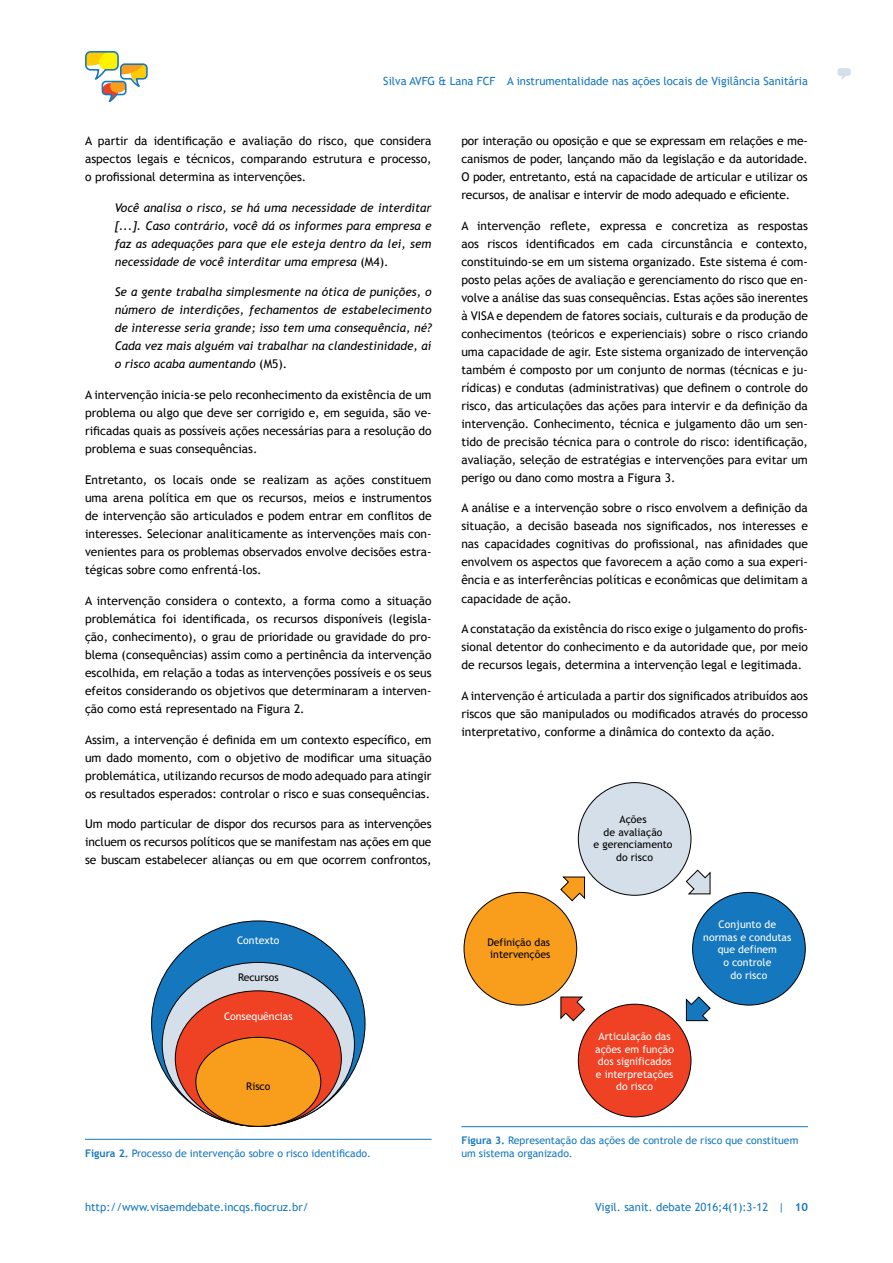
<style>
.page{position:relative;width:893px;height:1263px;background:#fff}
.page>*{position:absolute;margin:0;border:0;box-sizing:border-box;transform-origin:0 0}
.t1{font:12px/18px "Trebuchet MS";color:#000;text-align:justify}
.t2{font:italic 12px/18px "Trebuchet MS";color:#000;text-align:justify}
.t3{font:11.25px "Trebuchet MS";color:#1578be}
.t4{font:10.5px/12.6px "Trebuchet MS";color:#fff;text-align:center}
.t5{font:10.5px/12.6px "Trebuchet MS";color:#1578be}
.t6{font:10.5px/12.6px "Trebuchet MS";color:#000;text-align:center}
.s1{font-style:normal}
.s2{font-weight:700}
</style>
<div class="page">
<svg style="left:85px;top:51px;width:63px;height:51px"></svg>
<svg style="left:837px;top:68px;width:14px;height:11px"></svg>
<hr style="left:461px;top:1126px;width:347px;height:1px;background:#1578be">
<div style="left:578px;top:783px;width:113px;height:112px;background:#d5dfe9;border-radius:50%"></div>
<div style="left:693px;top:892px;width:112px;height:113px;background:#1578be;border-radius:50%"></div>
<div style="left:464px;top:892px;width:113px;height:113px;background:#f99d1c;border-radius:50%"></div>
<div style="left:578px;top:1004px;width:113px;height:113px;background:#ef4123;border-radius:50%"></div>
<svg style="left:685px;top:869px;width:26px;height:26px"></svg>
<svg style="left:686px;top:996px;width:25px;height:25px"></svg>
<svg style="left:560px;top:996px;width:26px;height:26px"></svg>
<svg style="left:560px;top:876px;width:25px;height:26px"></svg>
<hr style="left:85px;top:1139px;width:347px;height:1px;background:#1578be">
<div style="left:152px;top:921px;width:213px;height:205px;background:#1578be;border-radius:50%"></div>
<div style="left:162px;top:962px;width:192px;height:164px;background:#d5dfe9;border-radius:50%"></div>
<div style="left:175px;top:991px;width:166px;height:135px;background:#ef4123;border-radius:50%"></div>
<div style="left:196px;top:1037px;width:125px;height:89px;background:#f99d1c;border-radius:50%"></div>
<p class="t3" style="left:383px;top:74px;width:426px">Silva AVFG &amp; Lana FCF A instrumentalidade nas ações locais de Vigilância Sanitária</p>
<p class="t1" style="left:85px;top:132px;width:348px">A partir da identificação e avaliação do risco, que considera aspectos legais e técnicos, comparando estrutura e processo, o profissional determina as intervenções.</p>
<p class="t2" style="left:115px;top:199px;width:318px">Você analisa o risco, se há uma necessidade de interditar [...]. Caso contrário, você dá os informes para empresa e faz as adequações para que ele esteja dentro da lei, sem necessidade de você interditar uma empresa <span class="s1">(M4).</span></p>
<p class="t2" style="left:115px;top:283px;width:318px">Se a gente trabalha simplesmente na ótica de punições, o número de interdições, fechamentos de estabelecimento de interesse seria grande; isso tem uma consequência, né?<br>Cada vez mais alguém vai trabalhar na clandestinidade, aí o risco acaba aumentando <span class="s1">(M5).</span></p>
<p class="t1" style="left:85px;top:386px;width:348px">A intervenção inicia-se pelo reconhecimento da existência de um problema ou algo que deve ser corrigido e, em seguida, são ve&shy;rificadas quais as possíveis ações necessárias para a resolução do problema e suas consequências.</p>
<p class="t1" style="left:85px;top:471px;width:348px">Entretanto, os locais onde se realizam as ações constituem uma arena política em que os recursos, meios e instrumentos de intervenção são articulados e podem entrar em conflitos de interesses. Selecionar analiticamente as intervenções mais con&shy;venientes para os problemas observados envolve decisões estra&shy;tégicas sobre como enfrentá-los.</p>
<p class="t1" style="left:85px;top:592px;width:348px">A intervenção considera o contexto, a forma como a situação problemática foi identificada, os recursos disponíveis (legisla&shy;ção, conhecimento), o grau de prioridade ou gravidade do pro&shy;blema (consequências) assim como a pertinência da intervenção escolhida, em relação a todas as intervenções possíveis e os seus efeitos considerando os objetivos que determinaram a interven&shy;ção como está representado na Figura 2.</p>
<p class="t1" style="left:85px;top:730px;width:348px">Assim, a intervenção é definida em um contexto específico, em um dado momento, com o objetivo de modificar uma situação problemática, utilizando recursos de modo adequado para atingir os resultados esperados: controlar o risco e suas consequências.</p>
<p class="t1" style="left:85px;top:815px;width:348px">Um modo particular de dispor dos recursos para as intervenções incluem os recursos políticos que se manifestam nas ações em que se buscam estabelecer alianças ou em que ocorrem confrontos,</p>
<p class="t4" style="left:237px;top:934px;width:44px">Contexto</p>
<p class="t6" style="left:238px;top:971px;width:42px">Recursos</p>
<p class="t4" style="left:224px;top:1010px;width:70px">Consequências</p>
<p class="t6" style="left:246px;top:1080px;width:26px">Risco</p>
<p class="t5" style="left:85px;top:1147px;width:288px"><span class="s2">Figura 2.</span> Processo de intervenção sobre o risco identificado.</p>
<p class="t1" style="left:461px;top:132px;width:348px">por interação ou oposição e que se expressam em relações e me&shy;canismos de poder, lançando mão da legislação e da autoridade.<br>O poder, entretanto, está na capacidade de articular e utilizar os recursos, de analisar e intervir de modo adequado e eficiente.</p>
<p class="t1" style="left:461px;top:217px;width:348px">A intervenção reflete, expressa e concretiza as respostas aos riscos identificados em cada circunstância e contexto, constituindo-se em um sistema organizado. Este sistema é com&shy;posto pelas ações de avaliação e gerenciamento do risco que en&shy;volve a análise das suas consequências. Estas ações são inerentes à VISA e dependem de fatores sociais, culturais e da produção de conhecimentos (teóricos e experienciais) sobre o risco criando uma capacidade de agir. Este sistema organizado de intervenção também é composto por um conjunto de normas (técnicas e ju&shy;rídicas) e condutas (administrativas) que definem o controle do risco, das articulações das ações para intervir e da definição da intervenção. Conhecimento, técnica e julgamento dão um sen&shy;tido de precisão técnica para o controle do risco: identificação, avaliação, seleção de estratégias e intervenções para evitar um perigo ou dano como mostra a Figura 3.</p>
<p class="t1" style="left:461px;top:499px;width:348px">A análise e a intervenção sobre o risco envolvem a definição da situação, a decisão baseada nos significados, nos interesses e nas capacidades cognitivas do profissional, nas afinidades que envolvem os aspectos que favorecem a ação como a sua experi&shy;ência e as interferências políticas e econômicas que delimitam a capacidade de ação.</p>
<p class="t1" style="left:461px;top:620px;width:348px">A constatação da existência do risco exige o julgamento do profis&shy;sional detentor do conhecimento e da autoridade que, por meio de recursos legais, determina a intervenção legal e legitimada.</p>
<p class="t1" style="left:461px;top:687px;width:348px">A intervenção é articulada a partir dos significados atribuídos aos riscos que são manipulados ou modificados através do processo interpretativo, conforme a dinâmica do contexto da ação.</p>
<p class="t6" style="left:487px;top:936px;width:65px;text-align:left">Definição das intervenções</p>
<p class="t6" style="left:593px;top:813px;width:81px">Ações<br>de avaliação<br>e gerenciamento do risco</p>
<p class="t4" style="left:595px;top:1030px;width:80px">Articulação das ações em função dos significados e interpretações do risco</p>
<p class="t4" style="left:703px;top:918px;width:90px">Conjunto de normas e condutas que definem<br>o controle<br>do risco</p>
<p class="t5" style="left:461px;top:1134px;width:339px"><span class="s2">Figura 3.</span> Representação das ações de controle de risco que constituem um sistema organizado.</p>
<p class="t3" style="left:85px;top:1200px;width:225px">http://www.visaemdebate.incqs.fiocruz.br/</p>
<p class="t3" style="left:595px;top:1200px;width:214px">Vigil. sanit. debate 2016;4(1):3-12 | <span class="s2">10</span></p>
</div>
